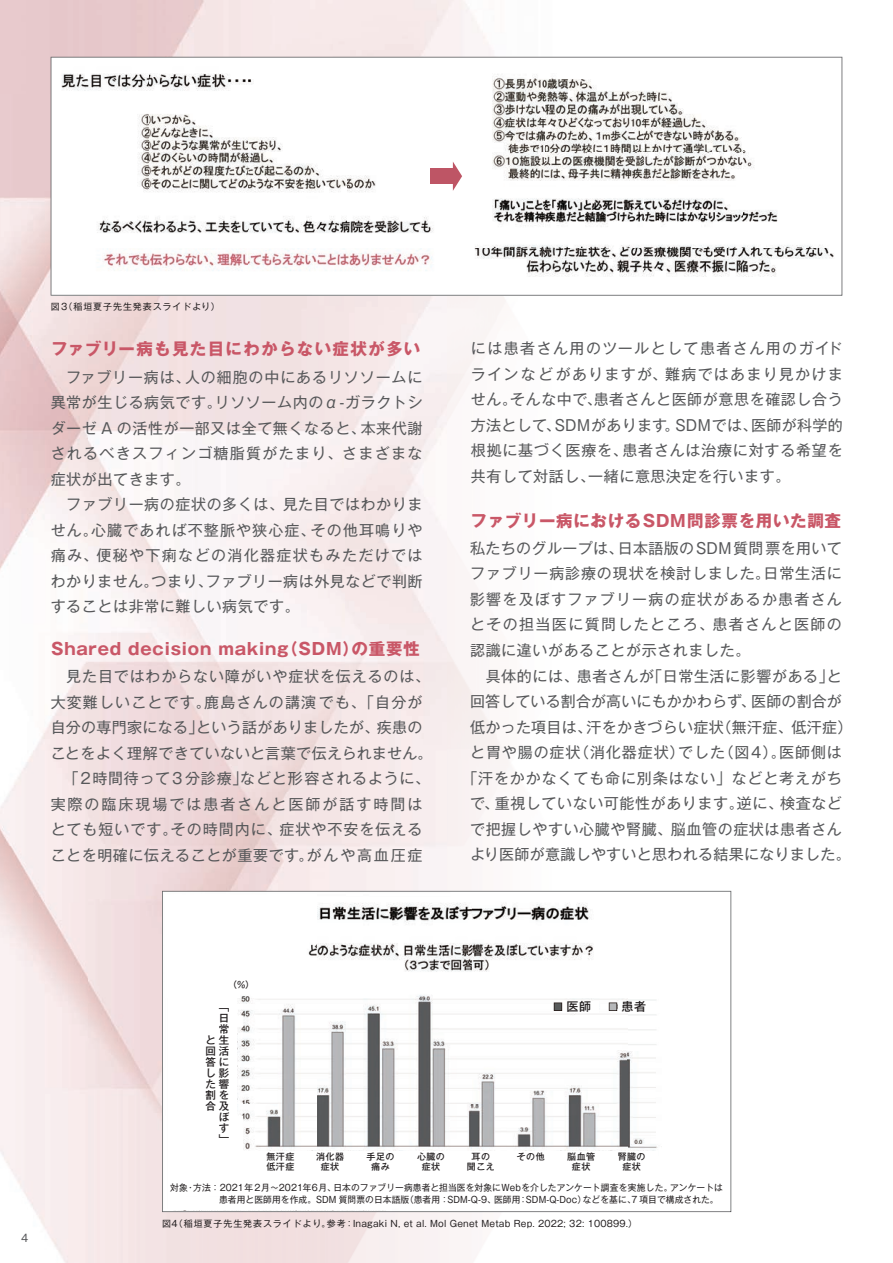
<style>
.page{position:relative;width:893px;height:1263px;background:#fff}
.page>*{position:absolute;margin:0;border:0;box-sizing:border-box;transform-origin:0 0}
.t1{font:16.5px "Gothic MB101 Bold 83 pv RKSJ H";letter-spacing:.05em;color:#c95767}
.t2{font:16.5px "Gothic MB101 Bold 83 pv RKSJ H";letter-spacing:.08em;color:#c95767}
.t3{font:15px/25.5px "Gothic MB101 reg 83 pv RKSJ H";letter-spacing:.04em;color:#57585a}
.t4{font:15px "Gothic MB101 reg 83 pv RKSJ H";letter-spacing:.02em;color:#57585a}
.t5{font:15px "Gothic MB101 reg 83 pv RKSJ H";letter-spacing:.06em;color:#57585a}
.t6{font:15px "Gothic MB101 reg 83 pv RKSJ H";letter-spacing:.01em;color:#57585a}
.t7{font:15px "Gothic MB101 reg 83 pv RKSJ H";letter-spacing:.075em;color:#57585a}
.t8{font:15px "Gothic MB101 reg 83 pv RKSJ H";letter-spacing:.065em;color:#57585a}
.t9{font:15px "Gothic MB101 reg 83 pv RKSJ H";letter-spacing:.08em;color:#57585a}
.t10{font:15px "Gothic MB101 reg 83 pv RKSJ H";letter-spacing:.09em;color:#57585a}
.t11{font:15px "Gothic MB101 reg 83 pv RKSJ H";letter-spacing:.135em;color:#57585a}
.t12{font:12px "Gothic MB101 Med 83 pv RKSJ H";color:#231f20}
.t13{font:10.5px/11.1px "Gothic MB101 Med 83 pv RKSJ H";letter-spacing:.285em;color:#231f20;text-align:right}
.t14{font:10.5px "Gothic MB101 reg 83 pv RKSJ H";color:#57585a}
.t15{font:9px/12px "Gothic MB101 reg 83 pv RKSJ H";letter-spacing:.01em;color:#231f20}
.t16{font:9px/10.5px "Gothic MB101 Med 83 pv RKSJ H";letter-spacing:.05em;color:#231f20;text-align:center}
.t17{font:9px "Gothic MB101 reg 83 pv RKSJ H";letter-spacing:.1em;color:#231f20}
</style>
<div class="page">
<img style="left:0;top:94px;width:89px;height:1169px">
<img style="left:89px;top:900px;width:102px;height:363px">
<svg style="left:51px;top:57px;width:791px;height:239px"></svg>
<div style="left:431px;top:169px;width:24px;height:15px;background:#be5565"></div>
<svg style="left:453px;top:162px;width:9px;height:29px"></svg>
<svg style="left:162px;top:891px;width:569px;height:321px"></svg>
<p class="t17" style="left:51px;top:304px;width:171px">図3（稲垣夏子先生発表スライドより）</p>
<p class="t2" style="left:51px;top:343px;width:371px">ファブリー病も見た目にわからない症状が多い</p>
<p class="t3" style="left:51px;top:366px;width:373px;text-indent:16px">ファブリー病は、人の細胞の中にあるリソソームに異常が生じる病気です。リソソーム内のα-ガラクトシダーゼ A の活性が一部又は全て無くなると、本来代謝されるべきスフィンゴ糖脂質がたまり、さまざまな症状が出てきます。<br>　ファブリー病の症状の多くは、見た目ではわかりません。心臓であれば不整脈や狭心症、その他耳鳴りや痛み、便秘や下痢などの消化器症状もみただけではわかりません。つまり、ファブリー病は外見などで判断することは非常に難しい病気です。</p>
<p class="t1" style="left:51px;top:642px;width:371px">Shared decision making（SDM）の重要性</p>
<p class="t5" style="left:51px;top:671px;width:381px">　見た目ではわからない障がいや症状を伝えるのは、</p>
<p class="t7" style="left:51px;top:696px;width:373px">大変難しいことです。鹿島さんの講演でも、「自分が</p>
<p class="t4" style="left:51px;top:722px;width:373px">自分の専門家になる」という話がありましたが、疾患の</p>
<p class="t4" style="left:51px;top:747px;width:383px">ことをよく理解できていないと言葉で伝えられません。</p>
<p class="t5" style="left:40px;top:773px;width:391px">　　「2時間待って3分診療」などと形容されるように、</p>
<p class="t11" style="left:51px;top:798px;width:373px">実際の臨床現場では患者さんと医師が話す時間は</p>
<p class="t8" style="left:51px;top:824px;width:373px">とても短いです。その時間内に、症状や不安を伝える</p>
<p class="t3" style="left:51px;top:844px;width:373px">ことを明確に伝えることが重要です。がんや高血圧症</p>
<p class="t3" style="left:471px;top:338px;width:373px;text-align:justify">には患者さん用のツールとして患者さん用のガイドラインなどがありますが、難病ではあまり見かけません。そんな中で、患者さんと医師が意思を確認し合う方法として、SDMがあります。SDMでは、医師が科学的根拠に基づく医療を、患者さんは治療に対する希望を共有して対話し、一緒に意思決定を行います。</p>
<p class="t1" style="left:470px;top:514px;width:372px">ファブリー病におけるSDM問診票を用いた調査</p>
<p class="t3" style="left:470px;top:538px;width:373px">私たちのグループは、日本語版のSDM質問票を用いて</p>
<p class="t3" style="left:470px;top:563px;width:373px">ファブリー病診療の現状を検討しました。日常生活に</p>
<p class="t9" style="left:470px;top:594px;width:373px">影響を及ぼすファブリー病の症状があるか患者さん</p>
<p class="t10" style="left:470px;top:619px;width:373px">とその担当医に質問したところ、患者さんと医師の</p>
<p class="t3" style="left:470px;top:640px;width:282px">認識に違いがあることが示されました。</p>
<p class="t3" style="left:470px;top:665px;width:373px">　具体的には、患者さんが「日常生活に影響がある」と</p>
<p class="t6" style="left:470px;top:696px;width:373px">回答している割合が高いにもかかわらず、医師の割合が</p>
<p class="t4" style="left:470px;top:721px;width:384px">低かった項目は、汗をかきづらい症状（無汗症、低汗症）</p>
<p class="t5" style="left:470px;top:747px;width:373px">と胃や腸の症状（消化器症状）でした（図4）。医師側は</p>
<p class="t5" style="left:463px;top:772px;width:381px">「汗をかかなくても命に別条はない」などと考えがち</p>
<p class="t3" style="left:470px;top:793px;width:373px">で、重視していない可能性があります。逆に、検査など</p>
<p class="t3" style="left:470px;top:818px;width:373px">で把握しやすい心臓や腎臓、脳血管の症状は患者さん</p>
<p class="t4" style="left:470px;top:849px;width:382px">より医師が意識しやすいと思われる結果になりました。</p>
<p class="t14" style="left:21px;top:1234px;width:9px">4</p>
<p class="t16" style="left:228px;top:980px;width:28px">（％）</p>
<p class="t13" style="left:205px;top:1002px;width:26px">「<br>日<br>常<br>と生回活答にし影た響割を合及ぼ<br>す<br>」</p>
<p class="t12" style="left:566px;top:1002px;width:26px">医師</p>
<p class="t12" style="left:621px;top:1002px;width:26px">患者</p>
<p class="t16" style="left:266px;top:1152px;width:29px;text-align:left">無汗症低汗症</p>
<p class="t16" style="left:316px;top:1152px;width:29px">消化器症状</p>
<p class="t16" style="left:367px;top:1152px;width:29px">手足の痛み</p>
<p class="t16" style="left:417px;top:1152px;width:29px">心臓の症状</p>
<p class="t16" style="left:467px;top:1152px;width:29px">耳の聞こえ</p>
<p class="t16" style="left:517px;top:1152px;width:29px">その他</p>
<p class="t16" style="left:567px;top:1152px;width:29px">脳血管症状</p>
<p class="t16" style="left:618px;top:1152px;width:29px">腎臓の症状</p>
<p class="t15" style="left:170px;top:1183px;width:554px">対象・方法：2021年2月～2021年6月、日本のファブリー病患者と担当医を対象にWebを介したアンケート調査を実施した。アンケートは　　　　　 患者用と医師用を作成。SDM 質問票の日本語版（患者用：SDM-Q-9、医師用：SDM-Q-Doc）などを基に、7 項目で構成された。</p>
<p class="t15" style="left:162px;top:1219px;width:477px">図4（稲垣夏子先生発表スライドより。参考：Inagaki N, et al. Mol Genet Metab Rep. 2022; 32: 100899.）</p>
</div>
